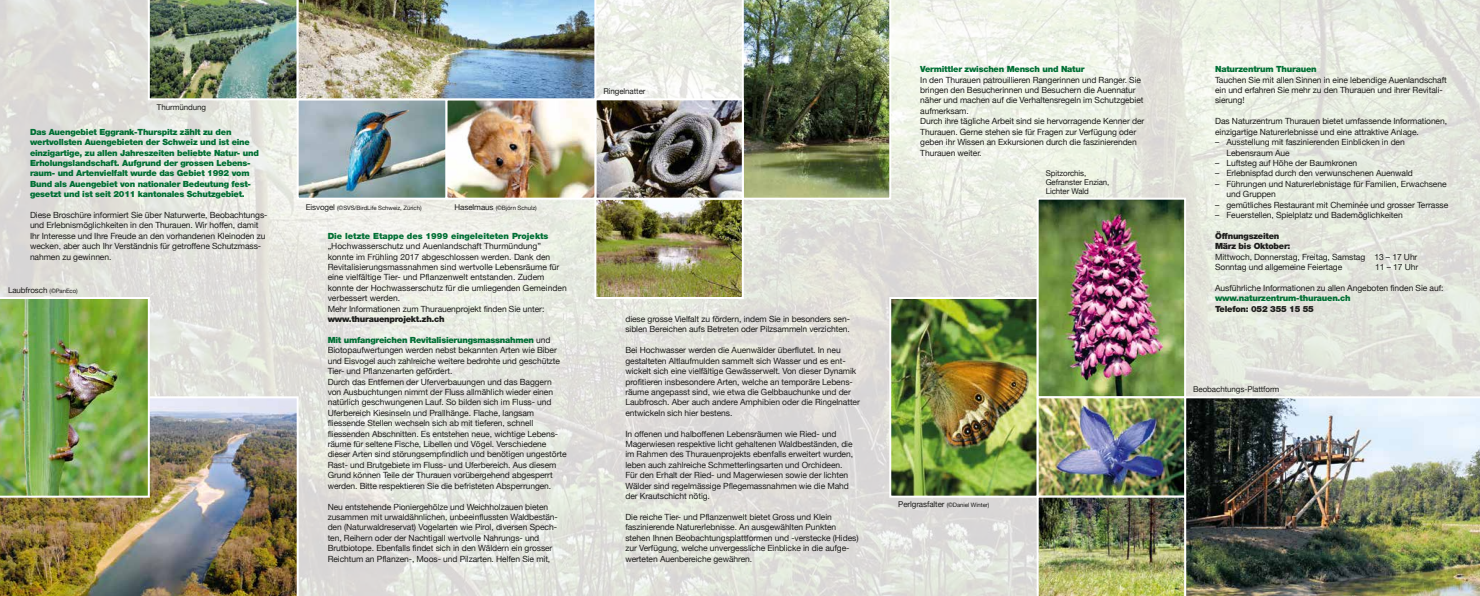
<style>
.page{position:relative;width:1480px;height:596px;background:#fff}
.page>*{position:absolute;margin:0;border:0;box-sizing:border-box;transform-origin:0 0}
.t1{font:8.5px/10.4px "Helvetica Neue";letter-spacing:-.01em;color:#1d1d1b}
.t2{font:900 8.5px/10.4px "Helvetica Neue";letter-spacing:-.025em;color:#006f34}
.t3{font:900 8.5px/10.4px "Helvetica Neue";letter-spacing:-.025em;color:#1d1d1b}
.t4{font:900 8.5px "Helvetica Neue";color:#006f34}
.t5{font:8px/9px "Helvetica Neue";letter-spacing:-.01em;color:#1d1d1b}
.t6{font:6px "Helvetica Neue";letter-spacing:-.01em;color:#1d1d1b}
.s1{font-size:6px}
.s2{font-size:8px}
.s3{font-weight:900;color:#006f34}
</style>
<div class="page">
<img style="left:0;top:0;width:1480px;height:595px">
<img style="left:892px;top:300px;width:144px;height:194px">
<div style="left:889px;top:297px;width:150px;height:200px;border:2px solid #fff"></div>
<img style="left:0;top:396px;width:299px;height:199px">
<img style="left:1039px;top:200px;width:144px;height:294px">
<div style="left:1036px;top:197px;width:150px;height:201px;border:2px solid #fff"></div>
<img style="left:742px;top:0;width:149px;height:199px">
<img style="left:597px;top:101px;width:144px;height:195px">
<div style="left:594px;top:197px;width:150px;height:102px;border:2px solid #fff"></div>
<img style="left:300px;top:101px;width:293px;height:95px">
<div style="left:297px;top:98px;width:150px;height:101px;border:2px solid #fff"></div>
<div style="left:594px;top:98px;width:150px;height:101px;border:2px solid #fff"></div>
<div style="left:445px;top:98px;width:151px;height:101px;border:2px solid #fff"></div>
<img style="left:148px;top:0;width:448px;height:100px">
<img style="left:1186px;top:396px;width:294px;height:199px">
<div style="left:1036px;top:396px;width:150px;height:101px;border:2px solid #fff"></div>
<img style="left:1036px;top:495px;width:150px;height:100px">
<img style="left:0;top:297px;width:150px;height:200px">
<p class="t5" style="left:157px;top:103px;width:51px">Thurmündung</p>
<p class="t2" style="left:30px;top:126px;width:230px">Das Auengebiet Eggrank-Thurspitz zählt zu den wertvollsten Auengebieten der Schweiz und ist eine einzigartige, zu allen Jahreszeiten beliebte Natur- und Erholungslandschaft. Aufgrund der grossen Lebens&shy;raum- und Artenvielfalt wurde das Gebiet 1992 vom Bund als Auengebiet von nationaler Bedeutung fest&shy;gesetzt und ist seit 2011 kantonales Schutzgebiet.</p>
<p class="t1" style="left:30px;top:210px;width:239px">Diese Broschüre informiert Sie über Naturwerte, Beobachtungs&shy;und Erlebnismöglichkeiten in den Thurauen. Wir hoffen, damit Ihr Interesse und Ihre Freude an den vorhandenen Kleinoden zu wecken, aber auch Ihr Verständnis für getroffene Schutzmass&shy;nahmen zu gewinnen.</p>
<p class="t5" style="left:8px;top:286px;width:71px">Laubfrosch <span class="s1">(©PanEco)</span></p>
<p class="t5" style="left:603px;top:87px;width:44px">Ringelnatter</p>
<p class="t6" style="left:306px;top:203px;width:117px"><span class="s2">Eisvogel</span> (©SVS/BirdLife Schweiz, Zürich)</p>
<p class="t6" style="left:454px;top:203px;width:84px"><span class="s2">Haselmaus</span> (©Björn Schulz)</p>
<p class="t4" style="left:328px;top:230px;width:222px">Die letzte Etappe des 1999 eingeleiteten Projekts</p>
<p class="t1" style="left:328px;top:241px;width:240px">„Hochwasserschutz und Auenlandschaft Thurmündung” konnte im Frühling 2017 abgeschlossen werden. Dank den Revitalisierungsmassnahmen sind wertvolle Lebensräume für eine vielfältige Tier- und Pflanzenwelt entstanden. Zudem konnte der Hochwasserschutz für die umliegenden Gemeinden verbessert werden.<br>Mehr Informationen zum Thurauenprojekt finden Sie unter:</p>
<p class="t3" style="left:328px;top:313px;width:119px">www.thurauenprojekt.zh.ch</p>
<p class="t1" style="left:328px;top:335px;width:240px"><span class="s3">Mit umfangreichen Revitalisierungsmassnahmen</span> und Biotopaufwertungen werden nebst bekannten Arten wie Biber und Eisvogel auch zahlreiche weitere bedrohte und geschützte Tier- und Pflanzenarten gefördert.<br>Durch das Entfernen der Uferverbauungen und das Baggern von Ausbuchtungen nimmt der Fluss allmählich wieder einen natürlich geschwungenen Lauf. So bilden sich im Fluss- und Uferbereich Kiesinseln und Prallhänge. Flache, langsam fliessende Stellen wechseln sich ab mit tieferen, schnell fliessenden Abschnitten. Es entstehen neue, wichtige Lebens&shy;räume für seltene Fische, Libellen und Vögel. Verschiedene dieser Arten sind störungsempfindlich und benötigen ungestörte Rast- und Brutgebiete im Fluss- und Uferbereich. Aus diesem Grund können Teile der Thurauen vorübergehend abgesperrt werden. Bitte respektieren Sie die befristeten Absperrungen.</p>
<p class="t1" style="left:328px;top:501px;width:232px">Neu entstehende Pioniergehölze und Weichholzauen bieten zusammen mit urwaldähnlichen, unbeeinflussten Waldbestän&shy;den (Naturwaldreservat) Vogelarten wie Pirol, diversen Spech&shy;ten, Reihern oder der Nachtigall wertvolle Nahrungs- und Brutbiotope. Ebenfalls findet sich in den Wäldern ein grosser Reichtum an Pflanzen-, Moos- und Pilzarten. Helfen Sie mit,</p>
<p class="t1" style="left:625px;top:314px;width:226px">diese grosse Vielfalt zu fördern, indem Sie in besonders sen&shy;siblen Bereichen aufs Betreten oder Pilzsammeln verzichten.</p>
<p class="t1" style="left:625px;top:345px;width:236px">Bei Hochwasser werden die Auenwälder überflutet. In neu gestalteten Altlaufmulden sammelt sich Wasser und es ent&shy;wickelt sich eine vielfältige Gewässerwelt. Von dieser Dynamik profitieren insbesondere Arten, welche an temporäre Lebens&shy;räume angepasst sind, wie etwa die Gelbbauchunke und der Laubfrosch. Aber auch andere Amphibien oder die Ringelnatter entwickeln sich hier bestens.</p>
<p class="t1" style="left:625px;top:428px;width:229px">In offenen und halboffenen Lebensräumen wie Ried- und Magerwiesen respektive licht gehaltenen Waldbeständen, die im Rahmen des Thurauenprojekts ebenfalls erweitert wurden, leben auch zahlreiche Schmetterlingsarten und Orchideen.<br>Für den Erhalt der Ried- und Magerwiesen sowie der lichten Wälder sind regelmässige Pflegemassnahmen wie die Mahd der Krautschicht nötig.</p>
<p class="t1" style="left:625px;top:512px;width:235px">Die reiche Tier- und Pflanzenwelt bietet Gross und Klein faszinierende Naturerlebnisse. An ausgewählten Punkten stehen Ihnen Beobachtungsplattformen und -verstecke (Hides) zur Verfügung, welche unvergessliche Einblicke in die aufge&shy;werteten Auenbereiche gewähren.</p>
<p class="t2" style="left:920px;top:64px;width:166px">Vermittler zwischen Mensch und Natur</p>
<p class="t1" style="left:920px;top:75px;width:226px">In den Thurauen patrouillieren Rangerinnen und Ranger. Sie bringen den Besucherinnen und Besuchern die Auennatur näher und machen auf die Verhaltensregeln im Schutzgebiet aufmerksam.<br>Durch ihre tägliche Arbeit sind sie hervorragende Kenner der Thurauen. Gerne stehen sie für Fragen zur Verfügung oder geben ihr Wissen an Exkursionen durch die faszinierenden Thurauen weiter.</p>
<p class="t5" style="left:1046px;top:168px;width:65px">Spitzorchis,<br>Gefranster Enzian,<br>Lichter Wald</p>
<p class="t6" style="left:898px;top:500px;width:93px"><span class="s2">Perlgrasfalter</span> (©Daniel Winter)</p>
<p class="t2" style="left:1215px;top:64px;width:103px">Naturzentrum Thurauen</p>
<p class="t1" style="left:1215px;top:75px;width:233px">Tauchen Sie mit allen Sinnen in eine lebendige Auenlandschaft ein und erfahren Sie mehr zu den Thurauen und ihrer Revitali&shy;sierung!</p>
<p class="t1" style="left:1215px;top:116px;width:233px">Das Naturzentrum Thurauen bietet umfassende Informationen, einzigartige Naturerlebnisse und eine attraktive Anlage.</p>
<p class="t1" style="left:1226px;top:137px;width:180px;text-indent:-11px">– Ausstellung mit faszinierenden Einblicken in den<br>Lebensraum Aue</p>
<p class="t1" style="left:1215px;top:158px;width:144px">– Luftsteg auf Höhe der Baumkronen</p>
<p class="t1" style="left:1215px;top:168px;width:199px">– Erlebnispfad durch den verwunschenen Auenwald</p>
<p class="t1" style="left:1226px;top:179px;width:222px;text-indent:-11px">– Führungen und Naturerlebnistage für Familien, Erwachsene und Gruppen</p>
<p class="t1" style="left:1215px;top:200px;width:235px">– gemütliches Restaurant mit Cheminée und grosser Terrasse</p>
<p class="t1" style="left:1215px;top:210px;width:189px">– Feuerstellen, Spielplatz und Bademöglichkeiten</p>
<p class="t3" style="left:1215px;top:230px;width:77px">Öffnungszeiten<br>März bis Oktober:</p>
<p class="t1" style="left:1215px;top:252px;width:204px">Mittwoch, Donnerstag, Freitag, Samstag 13 – 17 Uhr<br>Sonntag und allgemeine Feiertage</p>
<p class="t1" style="left:1375px;top:262px;width:45px">11 – 17 Uhr</p>
<p class="t1" style="left:1215px;top:283px;width:230px">Ausführliche Informationen zu allen Angeboten finden Sie auf:</p>
<p class="t2" style="left:1215px;top:293px;width:137px">www.naturzentrum-thurauen.ch</p>
<p class="t3" style="left:1215px;top:303px;width:100px">Telefon: 052 355 15 55</p>
<p class="t5" style="left:1193px;top:385px;width:88px">Beobachtungs-Plattform</p>
</div>
